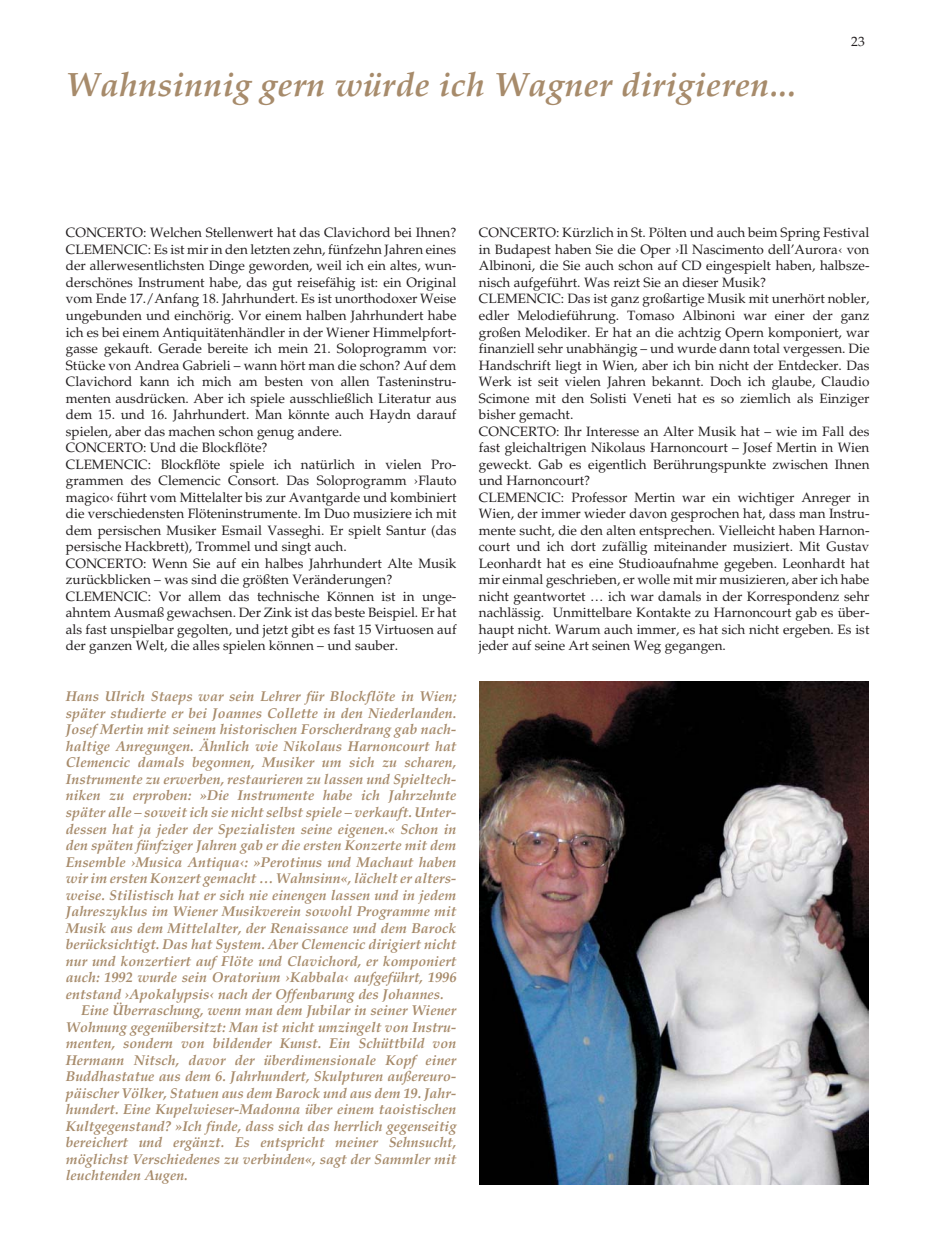
<style>
.page{position:relative;width:936px;height:1250px;background:#fff}
.page>*{position:absolute;margin:0;border:0;box-sizing:border-box;transform-origin:0 0}
.t1{font:italic 700 33.75px "Palatino";letter-spacing:.01em;color:#a78b6b}
.t2{font:italic 700 14.25px "Palatino";color:#a78b6b}
.t3{font:13.5px/16.5px "Palatino";color:#231f20}
</style>
<div class="page">
<img style="left:479px;top:682px;width:390px;height:502px">
<h1 class="t1" style="left:66px;top:72px;width:731px">Wahnsinnig gern würde ich Wagner dirigieren...</h1>
<p class="t3" style="left:851px;top:35px;width:15px">23</p>
<p class="t3" style="left:66px;top:226px;width:392px">CONCERTO: Welchen Stellenwert hat das Clavichord bei Ihnen?<br>CLEMENCIC: Es ist mir in den letzten zehn, fünfzehn Jahren eines der allerwesentlichsten Dinge geworden, weil ich ein altes, wun&shy;derschönes Instrument habe, das gut reisefähig ist: ein Original vom Ende 17./Anfang 18. Jahrhundert. Es ist unorthodoxer Weise ungebunden und einchörig. Vor einem halben Jahrhundert habe ich es bei einem Antiquitätenhändler in der Wiener Himmelpfort&shy;gasse gekauft. Gerade bereite ich mein 21. Soloprogramm vor:<br>Stücke von Andrea Gabrieli – wann hört man die schon? Auf dem Clavichord kann ich mich am besten von allen Tasteninstru&shy;menten ausdrücken. Aber ich spiele ausschließlich Literatur aus dem 15. und 16. Jahrhundert. Man könnte auch Haydn darauf spielen, aber das machen schon genug andere.<br>CONCERTO: Und die Blockflöte?<br>CLEMENCIC: Blockflöte spiele ich natürlich in vielen Pro&shy;grammen des Clemencic Consort. Das Soloprogramm ›Flauto magico‹ führt vom Mittelalter bis zur Avantgarde und kombiniert die verschiedensten Flöteninstrumente. Im Duo musiziere ich mit dem persischen Musiker Esmail Vasseghi. Er spielt Santur (das persische Hackbrett), Trommel und singt auch.<br>CONCERTO: Wenn Sie auf ein halbes Jahrhundert Alte Musik zurückblicken – was sind die größten Veränderungen?<br>CLEMENCIC: Vor allem das technische Können ist in unge&shy;ahntem Ausmaß gewachsen. Der Zink ist das beste Beispiel. Er hat als fast unspielbar gegolten, und jetzt gibt es fast 15 Virtuosen auf der ganzen Welt, die alles spielen können – und sauber.</p>
<p class="t2" style="left:66px;top:691px;width:392px">Hans Ulrich Staeps war sein Lehrer für Blockflöte in Wien;</p>
<p class="t2" style="left:66px;top:707px;width:392px">später studierte er bei Joannes Collette in den Niederlanden.</p>
<p class="t2" style="left:66px;top:724px;width:392px">Josef Mertin mit seinem historischen Forscherdrang gab nach-</p>
<p class="t2" style="left:66px;top:740px;width:392px">haltige Anregungen. Ähnlich wie Nikolaus Harnoncourt hat</p>
<p class="t2" style="left:66px;top:757px;width:392px">Clemencic damals begonnen, Musiker um sich zu scharen,</p>
<p class="t2" style="left:66px;top:773px;width:392px">Instrumente zu erwerben, restaurieren zu lassen und Spieltech-</p>
<p class="t2" style="left:66px;top:790px;width:392px">niken zu erproben: »Die Instrumente habe ich Jahrzehnte</p>
<p class="t2" style="left:66px;top:806px;width:392px">später alle – soweit ich sie nicht selbst spiele – verkauft. Unter-</p>
<p class="t2" style="left:66px;top:823px;width:392px">dessen hat ja jeder der Spezialisten seine eigenen.« Schon in</p>
<p class="t2" style="left:66px;top:839px;width:392px">den späten fünfziger Jahren gab er die ersten Konzerte mit dem</p>
<p class="t2" style="left:66px;top:856px;width:392px">Ensemble ›Musica Antiqua‹: »Perotinus und Machaut haben</p>
<p class="t2" style="left:66px;top:872px;width:392px">wir im ersten Konzert gemacht … Wahnsinn«, lächelt er alters-</p>
<p class="t2" style="left:66px;top:889px;width:392px">weise. Stilistisch hat er sich nie einengen lassen und in jedem</p>
<p class="t2" style="left:66px;top:905px;width:392px">Jahreszyklus im Wiener Musikverein sowohl Programme mit</p>
<p class="t2" style="left:66px;top:922px;width:392px">Musik aus dem Mittelalter, der Renaissance und dem Barock</p>
<p class="t2" style="left:66px;top:938px;width:392px">berücksichtigt. Das hat System. Aber Clemencic dirigiert nicht</p>
<p class="t2" style="left:66px;top:955px;width:392px">nur und konzertiert auf Flöte und Clavichord, er komponiert</p>
<p class="t2" style="left:66px;top:971px;width:392px">auch: 1992 wurde sein Oratorium ›Kabbala‹ aufgeführt, 1996</p>
<p class="t2" style="left:66px;top:988px;width:379px">entstand ›Apokalypsis‹ nach der Offenbarung des Johannes.</p>
<p class="t2" style="left:81px;top:1004px;width:377px">Eine Überraschung, wenn man dem Jubilar in seiner Wiener</p>
<p class="t2" style="left:66px;top:1021px;width:392px">Wohnung gegenübersitzt: Man ist nicht umzingelt von Instru-</p>
<p class="t2" style="left:66px;top:1037px;width:392px">menten, sondern von bildender Kunst. Ein Schüttbild von</p>
<p class="t2" style="left:66px;top:1054px;width:392px">Hermann Nitsch, davor der überdimensionale Kopf einer</p>
<p class="t2" style="left:66px;top:1070px;width:392px">Buddhastatue aus dem 6. Jahrhundert, Skulpturen außereuro-</p>
<p class="t2" style="left:66px;top:1087px;width:392px">päischer Völker, Statuen aus dem Barock und aus dem 19. Jahr-</p>
<p class="t2" style="left:66px;top:1103px;width:392px">hundert. Eine Kupelwieser-Madonna über einem taoistischen</p>
<p class="t2" style="left:66px;top:1120px;width:392px">Kultgegenstand? »Ich finde, dass sich das herrlich gegenseitig</p>
<p class="t2" style="left:66px;top:1136px;width:392px">bereichert und ergänzt. Es entspricht meiner Sehnsucht,</p>
<p class="t2" style="left:66px;top:1153px;width:392px">möglichst Verschiedenes zu verbinden«, sagt der Sammler mit</p>
<p class="t2" style="left:66px;top:1169px;width:123px">leuchtenden Augen.</p>
<p class="t3" style="left:479px;top:226px;width:392px">CONCERTO: Kürzlich in St. Pölten und auch beim Spring Festival in Budapest haben Sie die Oper ›Il Nascimento dell’Aurora‹ von Albinoni, die Sie auch schon auf CD eingespielt haben, halbsze&shy;nisch aufgeführt. Was reizt Sie an dieser Musik?<br>CLEMENCIC: Das ist ganz großartige Musik mit unerhört nobler, edler Melodieführung. Tomaso Albinoni war einer der ganz großen Melodiker. Er hat an die achtzig Opern komponiert, war finanziell sehr unabhängig – und wurde dann total vergessen. Die Handschrift liegt in Wien, aber ich bin nicht der Entdecker. Das Werk ist seit vielen Jahren bekannt. Doch ich glaube, Claudio Scimone mit den Solisti Veneti hat es so ziemlich als Einziger bisher gemacht.<br>CONCERTO: Ihr Interesse an Alter Musik hat – wie im Fall des fast gleichaltrigen Nikolaus Harnoncourt – Josef Mertin in Wien geweckt. Gab es eigentlich Berührungspunkte zwischen Ihnen und Harnoncourt?<br>CLEMENCIC: Professor Mertin war ein wichtiger Anreger in Wien, der immer wieder davon gesprochen hat, dass man Instru&shy;mente sucht, die den alten entsprechen. Vielleicht haben Harnon&shy;court und ich dort zufällig miteinander musiziert. Mit Gustav Leonhardt hat es eine Studioaufnahme gegeben. Leonhardt hat mir einmal geschrieben, er wolle mit mir musizieren, aber ich habe nicht geantwortet … ich war damals in der Korrespondenz sehr nachlässig. Unmittelbare Kontakte zu Harnoncourt gab es über&shy;haupt nicht. Warum auch immer, es hat sich nicht ergeben. Es ist jeder auf seine Art seinen Weg gegangen.</p>
</div>
